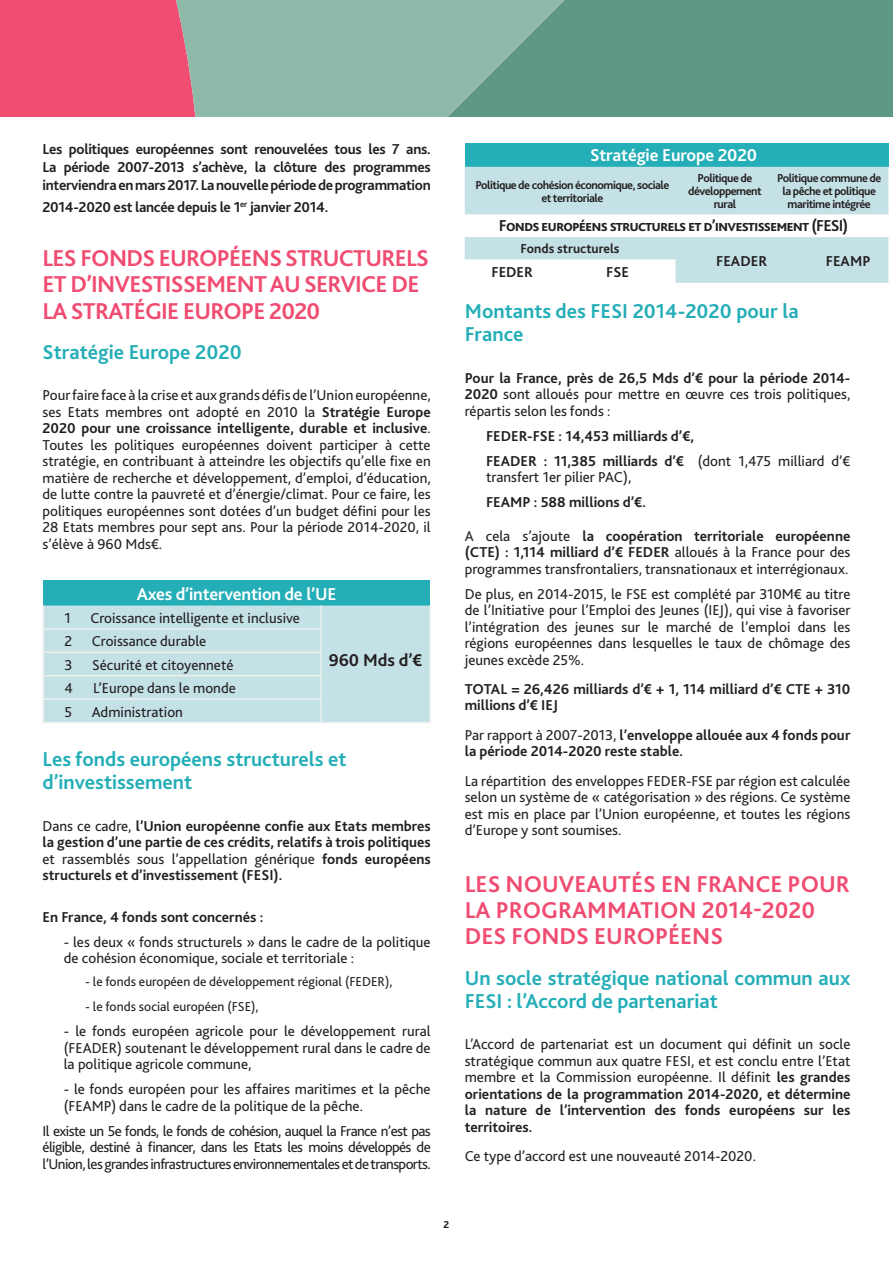
<style>
.page{position:relative;width:893px;height:1263px;background:#fff}
.page>*{position:absolute;margin:0;border:0;box-sizing:border-box;transform-origin:0 0}
.t1{font:700 24px/26.4px "Bliss 2";letter-spacing:-.03em;color:#f04c71}
.t2{font:700 24px/26.4px "Bliss 2";color:#f04c71}
.t3{font:700 21px/23.1px "Bliss 2";color:#24aeb7}
.t4{font:700 18px "Bliss 2";letter-spacing:-.01em;color:#fff}
.t5{font:700 18px "Bliss 2";color:#231f20}
.t6{font:700 16.5px "Bliss 2";letter-spacing:-.05em;color:#231f20}
.t7{font:15px/16.5px "Bliss 2";color:#231f20;text-align:justify}
.t8{font:700 15px/16.5px "Bliss 2";color:#231f20}
.t9{font:700 15px "Bliss 2";letter-spacing:-.02em;color:#231f20}
.t10{font:13.5px "Bliss 2";color:#231f20}
.t11{font:700 13.5px "Bliss 2";color:#231f20}
.t12{font:700 12px/13.2px "Bliss 2";letter-spacing:-.04em;color:#231f20;text-align:center}
.t13{font:800 10.5px "Bliss 2";color:#231f20}
.s1{font-weight:700}
.s2{font-weight:400}
</style>
<div class="page">
<div style="left:587px;top:0;width:306px;height:116px;background:#5e9784"></div>
<div style="left:0;top:0;width:171px;height:116px;background:#f04d73"></div>
<svg style="left:171px;top:0;width:416px;height:116px;fill:#8fb9a8"></svg>
<div style="left:43px;top:580px;width:387px;height:25px;background:#24aeb7"></div>
<div style="left:44px;top:605px;width:385px;height:117px;background:#c4e1e6"></div>
<hr style="left:320px;top:605px;width:2px;height:23px;background:#edefed">
<hr style="left:429px;top:605px;width:2px;height:24px;background:#edefed">
<hr style="left:429px;top:629px;width:2px;height:23px;background:#edefed">
<hr style="left:429px;top:652px;width:2px;height:24px;background:#edefed">
<hr style="left:429px;top:676px;width:2px;height:23px;background:#edefed">
<hr style="left:429px;top:699px;width:2px;height:23px;background:#edefed">
<hr style="left:43px;top:628px;width:279px;height:2px;background:#edefed">
<hr style="left:320px;top:630px;width:2px;height:22px;background:#edefed">
<hr style="left:43px;top:652px;width:279px;height:1px;background:#edefed">
<hr style="left:320px;top:653px;width:2px;height:22px;background:#edefed">
<hr style="left:43px;top:675px;width:279px;height:1px;background:#edefed">
<hr style="left:320px;top:676px;width:2px;height:22px;background:#edefed">
<hr style="left:43px;top:698px;width:279px;height:2px;background:#edefed">
<svg style="left:43px;top:605px;width:1px;height:117px"></svg>
<hr style="left:320px;top:700px;width:2px;height:22px;background:#edefed">
<hr style="left:43px;top:722px;width:278px;height:1px;background:#edefed">
<hr style="left:321px;top:722px;width:110px;height:1px;background:#edefed">
<div style="left:465px;top:143px;width:423px;height:24px;background:#24aeb7"></div>
<svg style="left:465px;top:167px;width:423px;height:116px;fill:#c4e1e6"></svg>
<p class="t8" style="left:43px;top:140px;width:390px;line-height:18px;text-align:justify">Les politiques européennes sont renouvelées tous les 7 ans.<br>La période 2007-2013 s’achève, la clôture des programmes interviendra en mars 2017. La nouvelle période de programmation</p>
<p class="t9" style="left:43px;top:198px;width:287px">2014-2020 est lancée depuis le 1<sup>er</sup> janvier 2014.</p>
<h1 class="t1" style="left:43px;top:245px;width:388px">LES FONDS EUROPÉENS STRUCTURELS<br>ET D’INVESTISSEMENT AU SERVICE DE<br>LA STRATÉGIE EUROPE 2020</h1>
<h2 class="t3" style="left:43px;top:340px;width:201px">Stratégie Europe 2020</h2>
<p class="t7" style="left:43px;top:387px;width:390px">Pour faire face à la crise et aux grands défis de l’Union européenne, ses Etats membres ont adopté en 2010 la <span class="s1">Stratégie Europe 2020 pour une croissance intelligente, durable et inclusive</span>.<br>Toutes les politiques européennes doivent participer à cette stratégie, en contribuant à atteindre les objectifs qu’elle fixe en matière de recherche et développement, d’emploi, d’éducation, de lutte contre la pauvreté et d’énergie/climat. Pour ce faire, les politiques européennes sont dotées d’un budget défini pour les 28 Etats membres pour sept ans. Pour la période 2014-2020, il s’élève à 960 Mds€.</p>
<p class="t4" style="left:137px;top:582px;width:201px">Axes d’intervention de l’UE</p>
<p class="t7" style="left:65px;top:610px;width:8px">1</p>
<p class="t7" style="left:90px;top:610px;width:211px">Croissance intelligente et inclusive</p>
<p class="t5" style="left:329px;top:649px;width:95px">960 Mds d’€</p>
<p class="t7" style="left:65px;top:633px;width:9px">2</p>
<p class="t7" style="left:92px;top:633px;width:116px">Croissance durable</p>
<p class="t7" style="left:65px;top:656px;width:10px">3</p>
<p class="t7" style="left:92px;top:656px;width:143px">Sécurité et citoyenneté</p>
<p class="t7" style="left:65px;top:680px;width:10px">4</p>
<p class="t7" style="left:93px;top:680px;width:144px">L’Europe dans le monde</p>
<p class="t7" style="left:65px;top:703px;width:9px">5</p>
<p class="t7" style="left:92px;top:703px;width:93px">Administration</p>
<h2 class="t3" style="left:43px;top:747px;width:305px">Les fonds européens structurels et d’investissement</h2>
<p class="t8" style="left:43px;top:817px;width:390px;text-align:justify"><span class="s2">Dans ce cadre,</span> l’Union européenne confie aux Etats membres la gestion d’une partie de ces crédits, relatifs à trois politiques <span class="s2">et rassemblés sous l’appellation générique</span> fonds européens structurels et d’investissement (FESI).</p>
<p class="t8" style="left:43px;top:908px;width:222px">En France, 4 fonds sont concernés :</p>
<p class="t7" style="left:64px;top:933px;width:368px">- les deux « fonds structurels » dans le cadre de la politique de cohésion économique, sociale et territoriale :</p>
<p class="t10" style="left:85px;top:973px;width:309px">- le fonds européen de développement régional (FEDER),</p>
<p class="t10" style="left:85px;top:998px;width:175px">- le fonds social européen (FSE),</p>
<p class="t7" style="left:64px;top:1023px;width:368px">- le fonds européen agricole pour le développement rural (FEADER) soutenant le développement rural dans le cadre de la politique agricole commune,</p>
<p class="t7" style="left:64px;top:1081px;width:368px">- le fonds européen pour les affaires maritimes et la pêche (FEAMP) dans le cadre de la politique de la pêche.</p>
<p class="t7" style="left:43px;top:1123px;width:390px">Il existe un 5e fonds, le fonds de cohésion, auquel la France n’est pas éligible, destiné à financer, dans les Etats les moins développés de l’Union, les grandes infrastructures environnementales et de transports.</p>
<p class="t4" style="left:590px;top:144px;width:169px">Stratégie Europe 2020</p>
<p class="t12" style="left:475px;top:178px;width:195px">Politique de cohésion économique, sociale et territoriale</p>
<p class="t12" style="left:688px;top:171px;width:75px">Politique de développement rural</p>
<p class="t12" style="left:777px;top:171px;width:106px">Politique commune de la pêche et politique maritime intégrée</p>
<p class="t6" style="left:499px;top:215px;width:351px">Fonds européens structurels et d’investissement (FESI)</p>
<p class="t11" style="left:521px;top:241px;width:100px">Fonds structurels</p>
<p class="t8" style="left:716px;top:252px;width:52px">FEADER</p>
<p class="t8" style="left:826px;top:252px;width:46px">FEAMP</p>
<p class="t8" style="left:491px;top:264px;width:43px">FEDER</p>
<p class="t8" style="left:606px;top:264px;width:24px">FSE</p>
<h2 class="t3" style="left:465px;top:299px;width:335px">Montants des FESI 2014-2020 pour la<br>France</h2>
<p class="t7" style="left:465px;top:369px;width:387px"><span class="s1">Pour la France, près de 26,5 Mds d’€ pour la période 2014- 2020</span> sont alloués pour mettre en œuvre ces trois politiques, répartis selon les fonds :</p>
<p class="t8" style="left:486px;top:423px;width:366px;line-height:25px">FEDER-FSE : 14,453 milliards d’€,<br>FEADER : 11,385 milliards d’€ <span class="s2">(dont 1,475 milliard d’€</span></p>
<p class="t7" style="left:486px;top:469px;width:147px">transfert 1er pilier PAC),</p>
<p class="t8" style="left:486px;top:494px;width:161px">FEAMP : 588 millions d’€.</p>
<p class="t7" style="left:465px;top:527px;width:387px">A cela s’ajoute <span class="s1">la coopération territoriale européenne (CTE) : 1,114 milliard d’€ FEDER</span> alloués à la France pour des programmes transfrontaliers, transnationaux et interrégionaux.</p>
<p class="t7" style="left:465px;top:585px;width:387px">De plus, en 2014-2015, le FSE est complété par 310M€ au titre de l’Initiative pour l’Emploi des Jeunes (IEJ), qui vise à favoriser l’intégration des jeunes sur le marché de l’emploi dans les régions européennes dans lesquelles le taux de chômage des jeunes excède 25%.</p>
<p class="t8" style="left:465px;top:681px;width:387px">TOTAL = 26,426 milliards d’€ + 1, 114 milliard d’€ CTE + 310 millions d’€ IEJ</p>
<p class="t8" style="left:465px;top:726px;width:387px"><span class="s2">Par rapport à 2007-2013,</span> l’enveloppe allouée aux 4 fonds pour la période 2014-2020 reste stable.</p>
<p class="t7" style="left:465px;top:772px;width:387px">La répartition des enveloppes FEDER-FSE par région est calculée selon un système de « catégorisation » des régions. Ce système est mis en place par l’Union européenne, et toutes les régions d’Europe y sont soumises.</p>
<h1 class="t2" style="left:465px;top:870px;width:387px">LES NOUVEAUTÉS EN FRANCE POUR<br>LA PROGRAMMATION 2014-2020<br>DES FONDS EUROPÉENS</h1>
<h2 class="t3" style="left:465px;top:966px;width:387px">Un socle stratégique national commun aux<br>FESI : l’Accord de partenariat</h2>
<p class="t7" style="left:465px;top:1036px;width:387px">L’Accord de partenariat est un document qui définit un socle stratégique commun aux quatre FESI, et est conclu entre l’Etat membre et la Commission européenne. Il définit <span class="s1">les grandes orientations de la programmation 2014-2020, et détermine la nature de l’intervention des fonds européens sur les territoires.</span></p>
<p class="t7" style="left:465px;top:1148px;width:293px">Ce type d’accord est une nouveauté 2014-2020.</p>
<p class="t13" style="left:444px;top:1218px;width:7px">2</p>
</div>
